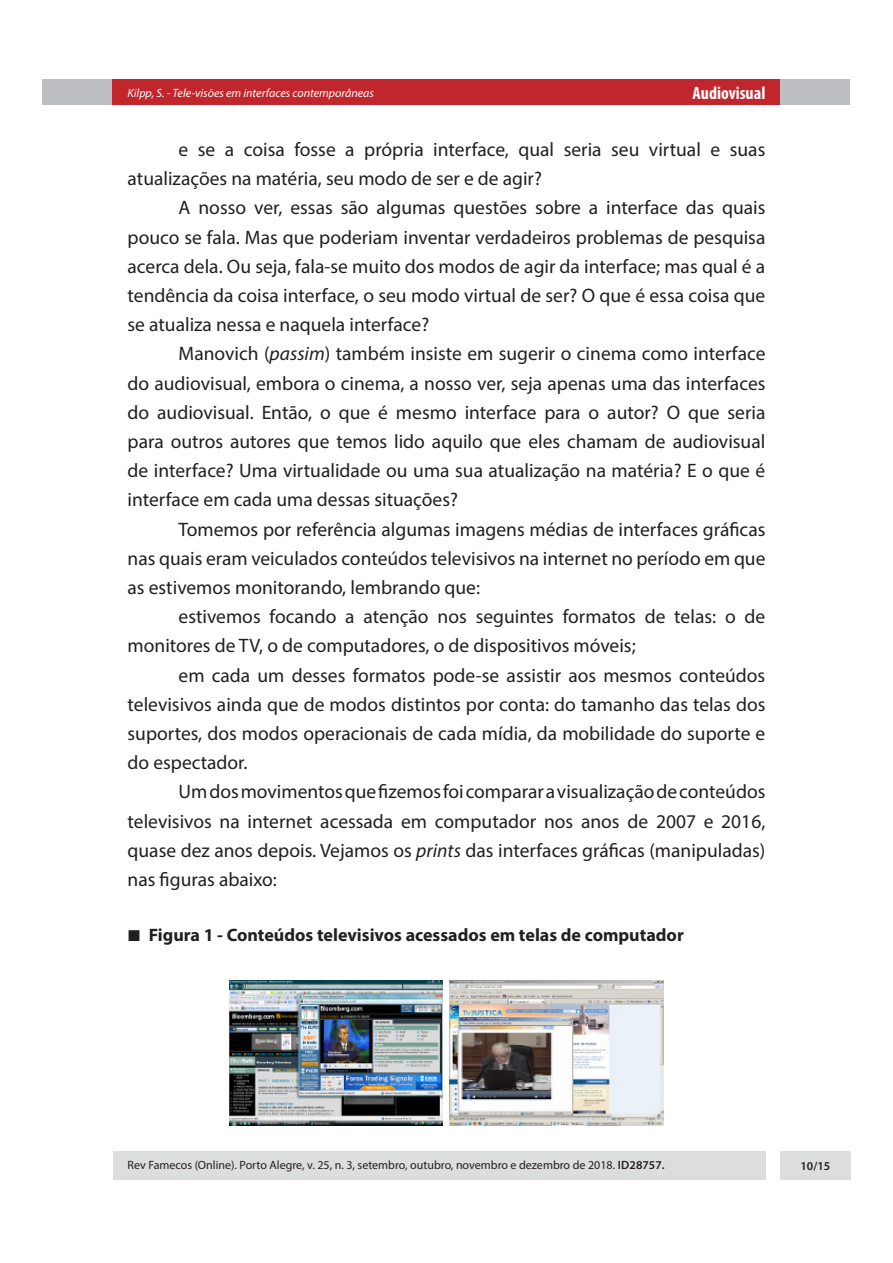
<style>
.page{position:relative;width:893px;height:1263px;background:#fff}
.page>*{position:absolute;margin:0;border:0;box-sizing:border-box;transform-origin:0 0}
.Interna_-_parágrafo{font:19.5px/29.2px "Myriad Pro";color:#231f20;text-align:justify}
.t1{font:700 18px "Myriad Pro";color:#231f20}
.t2{font:700 condensed 18px "Myriad Pro";color:#fff}
.t3{font:12px "Myriad Pro";color:#231f20}
.t4{font:italic 12px "Myriad Pro";color:#fff}
.t5{font:600 12px "Myriad Pro";color:#231f20}
.s1{font-style:italic}
.s2{font-weight:600}
</style>
<div class="page">
<div style="left:43px;top:80px;width:807px;height:25px;background:#bcbec2"></div>
<div style="left:113px;top:80px;width:667px;height:25px;background:#c2262d"></div>
<div style="left:780px;top:1151px;width:70px;height:28px;background:#dcddde"></div>
<div style="left:113px;top:1151px;width:652px;height:28px;background:#dcddde"></div>
<img style="left:229px;top:980px;width:214px;height:145px">
<img style="left:449px;top:980px;width:214px;height:145px">
<p class="t4" style="left:128px;top:85px;width:248px">Kilpp, S. - Tele-visões em interfaces contemporâneas</p>
<p class="t2" style="left:693px;top:82px;width:74px">Audiovisual</p>
<p class="Interna_-_parágrafo" style="left:128px;top:135px;width:639px;text-indent:51px">e se a coisa fosse a própria interface, qual seria seu virtual e suas atualizações na matéria, seu modo de ser e de agir?</p>
<p class="Interna_-_parágrafo" style="left:128px;top:193px;width:639px;text-indent:51px">A nosso ver, essas são algumas questões sobre a interface das quais pouco se fala. Mas que poderiam inventar verdadeiros problemas de pesquisa acerca dela. Ou seja, fala-se muito dos modos de agir da interface; mas qual é a tendência da coisa interface, o seu modo virtual de ser? O que é essa coisa que se atualiza nessa e naquela interface?</p>
<p class="Interna_-_parágrafo" style="left:128px;top:339px;width:639px;text-indent:51px">Manovich (<span class="s1">passim</span>) também insiste em sugerir o cinema como interface do audiovisual, embora o cinema, a nosso ver, seja apenas uma das interfaces do audiovisual. Então, o que é mesmo interface para o autor? O que seria para outros autores que temos lido aquilo que eles chamam de audiovisual de interface? Uma virtualidade ou uma sua atualização na matéria? E o que é interface em cada uma dessas situações?</p>
<p class="Interna_-_parágrafo" style="left:128px;top:514px;width:639px;text-indent:51px">Tomemos por referência algumas imagens médias de interfaces gráficas nas quais eram veiculados conteúdos televisivos na internet no período em que as estivemos monitorando, lembrando que:</p>
<p class="Interna_-_parágrafo" style="left:128px;top:602px;width:639px;text-indent:51px">estivemos focando a atenção nos seguintes formatos de telas: o de monitores de TV, o de computadores, o de dispositivos móveis;</p>
<p class="Interna_-_parágrafo" style="left:128px;top:660px;width:639px;text-indent:51px">em cada um desses formatos pode-se assistir aos mesmos conteúdos televisivos ainda que de modos distintos por conta: do tamanho das telas dos suportes, dos modos operacionais de cada mídia, da mobilidade do suporte e do espectador.</p>
<p class="Interna_-_parágrafo" style="left:128px;top:777px;width:639px;text-indent:51px">Um dos movimentos que fizemos foi comparar a visualização de conteúdos televisivos na internet acessada em computador nos anos de 2007 e 2016, quase dez anos depois. Vejamos os <span class="s1">prints</span> das interfaces gráficas (manipuladas) nas figuras abaixo:</p>
<p class="t1" style="left:149px;top:923px;width:537px">Figura 1 - Conteúdos televisivos acessados em telas de computador</p>
<p class="t3" style="left:128px;top:1158px;width:538px">Rev Famecos (Online). Porto Alegre, v. 25, n. 3, setembro, outubro, novembro e dezembro de 2018. <span class="s2">ID28757.</span></p>
<p class="t5" style="left:800px;top:1158px;width:31px">10/15</p>
</div>
